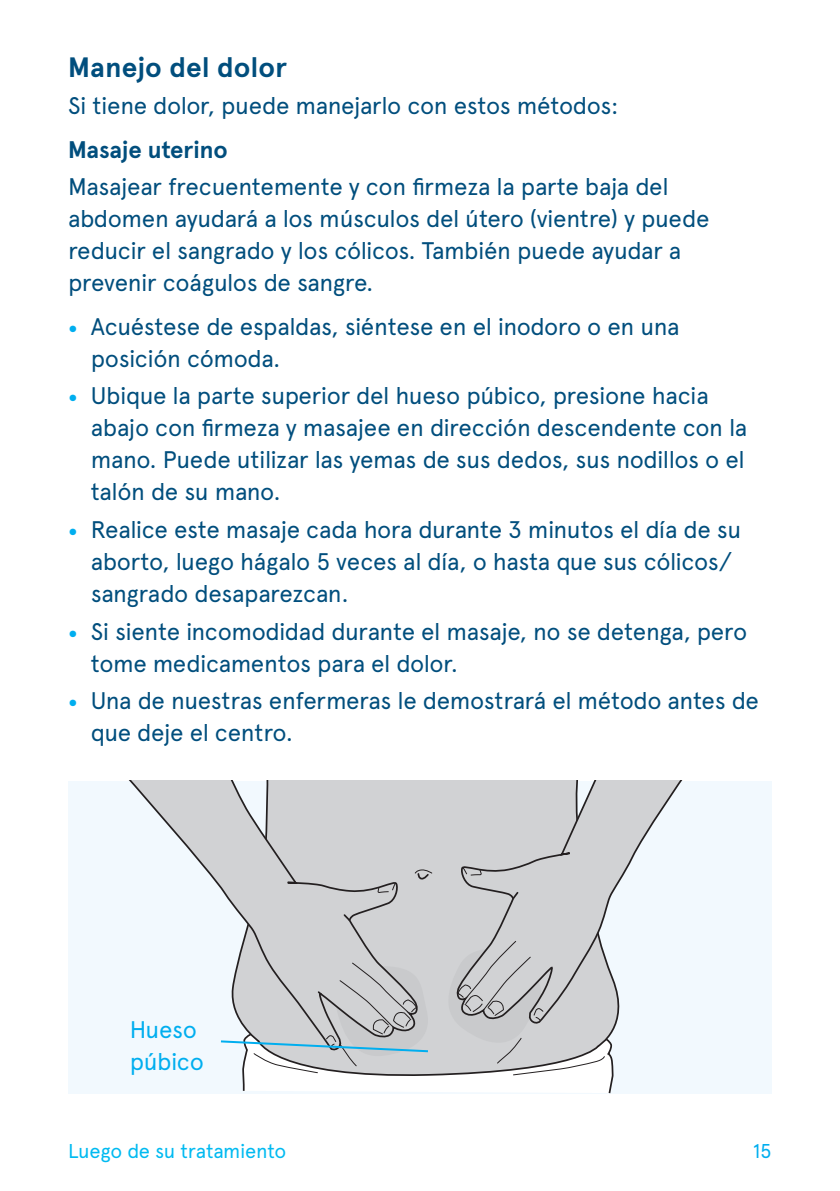
<style>
.page{position:relative;width:840px;height:1191px;background:#fff}
.page>*{position:absolute;margin:0;border:0;box-sizing:border-box;transform-origin:0 0}
.H1_4{font:700 28px "Apercu Pro";letter-spacing:.01em;color:#014e7d}
.BODY{font:24px/32px "Apercu Pro";letter-spacing:-.02em;color:#014e7d}
.BH1{font:700 24px "Apercu Pro";color:#014e7d}
.STAND_OUT{font:24px/32px "Apercu Pro";letter-spacing:-.02em;color:#00aeef}
.t1{font:20px "Apercu Pro";letter-spacing:-.015em;color:#00baf1}
.t2{font:20px "Apercu Pro";color:#00aeef}
.s1{font-family:"Filson Pro";font-weight:700;color:#00aeef}
</style>
<div class="page">
<div style="left:68px;top:780px;width:703px;height:313px;background:#f2f9fe"></div>
<div style="left:420px;top:780px;width:196px;height:249px;background:#d1d2d4"></div>
<svg style="left:420px;top:868px;width:12px;height:13px"></svg>
<svg style="left:122px;top:780px;width:298px;height:160px;fill:#d1d2d4"></svg>
<svg style="left:377px;top:882px;width:19px;height:19px"></svg>
<svg style="left:342px;top:912px;width:10px;height:10px"></svg>
<svg style="left:453px;top:780px;width:232px;height:246px;fill:#d1d2d4"></svg>
<svg style="left:461px;top:866px;width:21px;height:13px"></svg>
<svg style="left:510px;top:890px;width:9px;height:11px"></svg>
<svg style="left:220px;top:940px;width:394px;height:153px"></svg>
<p class="H1_4" style="left:68px;top:45px;width:220px">Manejo del dolor</p>
<p class="BODY" style="left:68px;top:88px;width:551px">Si tiene dolor, puede manejarlo con estos métodos:</p>
<p class="BH1" style="left:68px;top:130px;width:161px">Masaje uterino</p>
<p class="BODY" style="left:68px;top:169px;width:642px">Masajear frecuentemente y con firmeza la parte baja del abdomen ayudará a los músculos del útero (vientre) y puede reducir el sangrado y los cólicos. También puede ayudar a prevenir coágulos de sangre.</p>
<p class="BODY" style="left:91px;top:309px;width:590px;text-indent:-23px"><span class="s1">•</span> Acuéstese de espaldas, siéntese en el inodoro o en una posición cómoda.</p>
<p class="BODY" style="left:91px;top:378px;width:657px;text-indent:-23px"><span class="s1">•</span> Ubique la parte superior del hueso púbico, presione hacia abajo con firmeza y masajee en dirección descendente con la mano. Puede utilizar las yemas de sus dedos, sus nodillos o el talón de su mano.</p>
<p class="BODY" style="left:91px;top:512px;width:651px;text-indent:-23px"><span class="s1">•</span> Realice este masaje cada hora durante 3 minutos el día de su aborto, luego hágalo 5 veces al día, o hasta que sus cólicos/ sangrado desaparezcan.</p>
<p class="BODY" style="left:91px;top:614px;width:657px;text-indent:-23px"><span class="s1">•</span> Si siente incomodidad durante el masaje, no se detenga, pero tome medicamentos para el dolor.</p>
<p class="BODY" style="left:91px;top:683px;width:669px;text-indent:-23px"><span class="s1">•</span> Una de nuestras enfermeras le demostrará el método antes de que deje el centro.</p>
<p class="STAND_OUT" style="left:130px;top:1012px;width:75px">Hueso púbico</p>
<p class="t1" style="left:68px;top:1136px;width:220px">Luego de su tratamiento</p>
<p class="t2" style="left:752px;top:1136px;width:20px">15</p>
</div>
